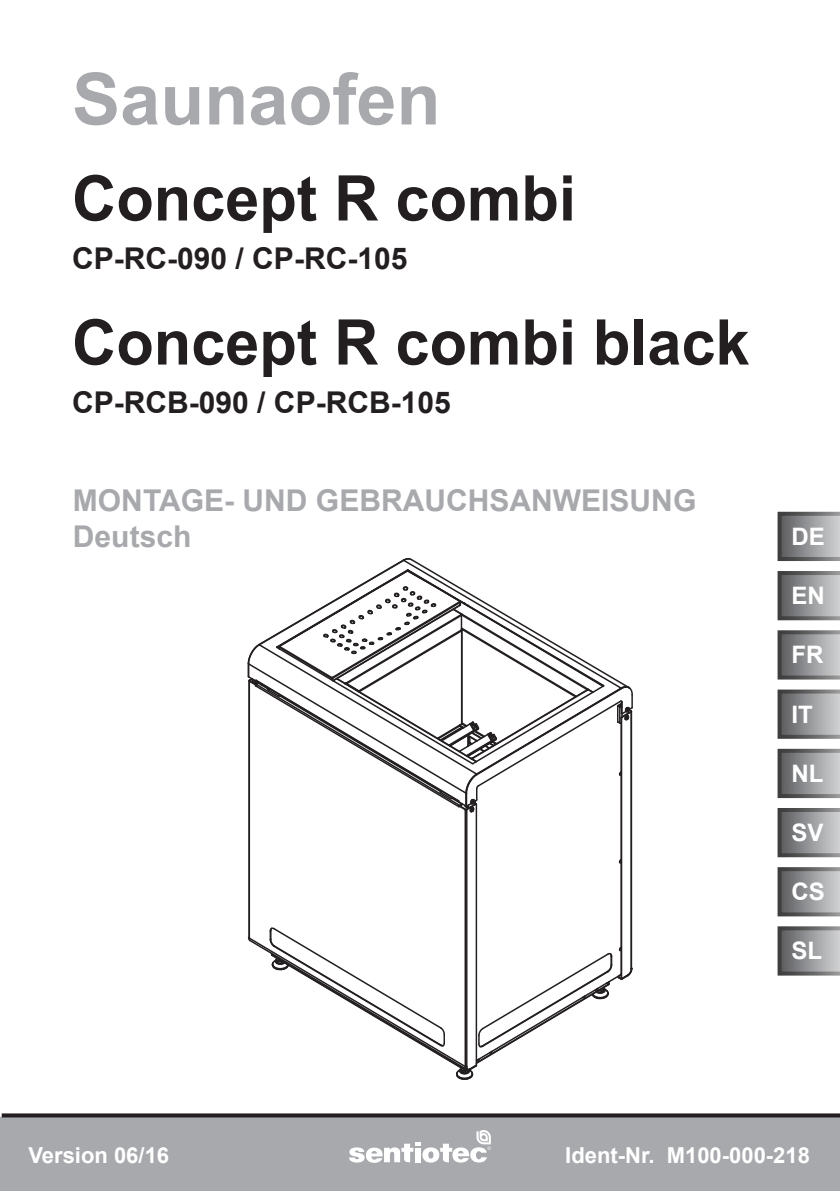
<style>
.page{position:relative;width:840px;height:1191px;background:#fff}
.page>*{position:absolute;margin:0;border:0;box-sizing:border-box;transform-origin:0 0}
.t1{font:700 72px "Arial";color:#a8a9ad}
.t2{font:700 63px "Arial";color:#231f20}
.t3{font:700 30px "Arial";color:#231f20}
.t4{font:700 30px/36px "Arial";color:#a8a9ad}
.t5{font:700 24px "Arial";color:#fff}
.t6{font:700 22px "Arial";color:#fff}
</style>
<div class="page">
<div style="left:1px;top:1117px;width:837px;height:73px;background:#a8a9ad"></div>
<div style="left:0;top:1116px;width:839px;height:75px;border:2px solid #a8a9ad"></div>
<svg style="left:2px;top:1113px;width:837px;height:4px;background:#3a3637"></svg>
<svg style="left:349px;top:1130px;width:141px;height:33px"></svg>
<svg style="left:777px;top:512px;width:62px;height:49px;background:#8b8c8e"></svg>
<svg style="left:777px;top:571px;width:62px;height:49px;background:#8b8c8e"></svg>
<svg style="left:777px;top:630px;width:62px;height:49px;background:#8c8c8f"></svg>
<svg style="left:777px;top:689px;width:62px;height:50px;background:#8c8d8f"></svg>
<svg style="left:777px;top:749px;width:62px;height:49px;background:#8b8c8e"></svg>
<svg style="left:777px;top:808px;width:62px;height:49px;background:#8b8c8e"></svg>
<svg style="left:777px;top:867px;width:62px;height:49px;background:#8b8c8e"></svg>
<svg style="left:777px;top:926px;width:62px;height:49px;background:#8c8d8f"></svg>
<svg style="left:618px;top:857px;width:5px;height:8px"></svg>
<hr style="left:466px;top:809px;width:1px;height:257px;background:#231f20">
<hr style="left:464px;top:809px;width:1px;height:257px;background:#231f20">
<hr style="left:475px;top:804px;width:2px;height:261px;background:#231f20">
<hr style="left:248px;top:681px;width:2px;height:257px;background:#231f20">
<hr style="left:630px;top:712px;width:1px;height:256px;background:#231f20">
<hr style="left:620px;top:718px;width:2px;height:260px;background:#231f20">
<svg style="left:247px;top:926px;width:386px;height:154px"></svg>
<svg style="left:247px;top:558px;width:386px;height:255px"></svg>
<h1 class="t1" style="left:72px;top:48px;width:370px">Saunaofen</h1>
<h2 class="t2" style="left:72px;top:154px;width:505px">Concept R combi</h2>
<p class="t3" style="left:72px;top:237px;width:337px">CP-RC-090 / CP-RC-105</p>
<h2 class="t2" style="left:72px;top:298px;width:678px">Concept R combi black</h2>
<p class="t3" style="left:72px;top:381px;width:380px">CP-RCB-090 / CP-RCB-105</p>
<p class="t4" style="left:73px;top:483px;width:624px">MONTAGE- UND GEBRAUCHSANWEISUNG<br>Deutsch</p>
<p class="t5" style="left:791px;top:519px;width:35px">DE</p>
<p class="t5" style="left:791px;top:578px;width:35px">EN</p>
<p class="t5" style="left:791px;top:638px;width:34px">FR</p>
<p class="t5" style="left:791px;top:697px;width:23px">IT</p>
<p class="t5" style="left:791px;top:756px;width:34px">NL</p>
<p class="t5" style="left:791px;top:815px;width:34px">SV</p>
<p class="t5" style="left:791px;top:874px;width:35px">CS</p>
<p class="t5" style="left:791px;top:934px;width:32px">SL</p>
<p class="t6" style="left:28px;top:1140px;width:142px">Version 06/16</p>
<p class="t6" style="left:565px;top:1140px;width:246px">Ident-Nr. M100-000-218</p>
</div>
